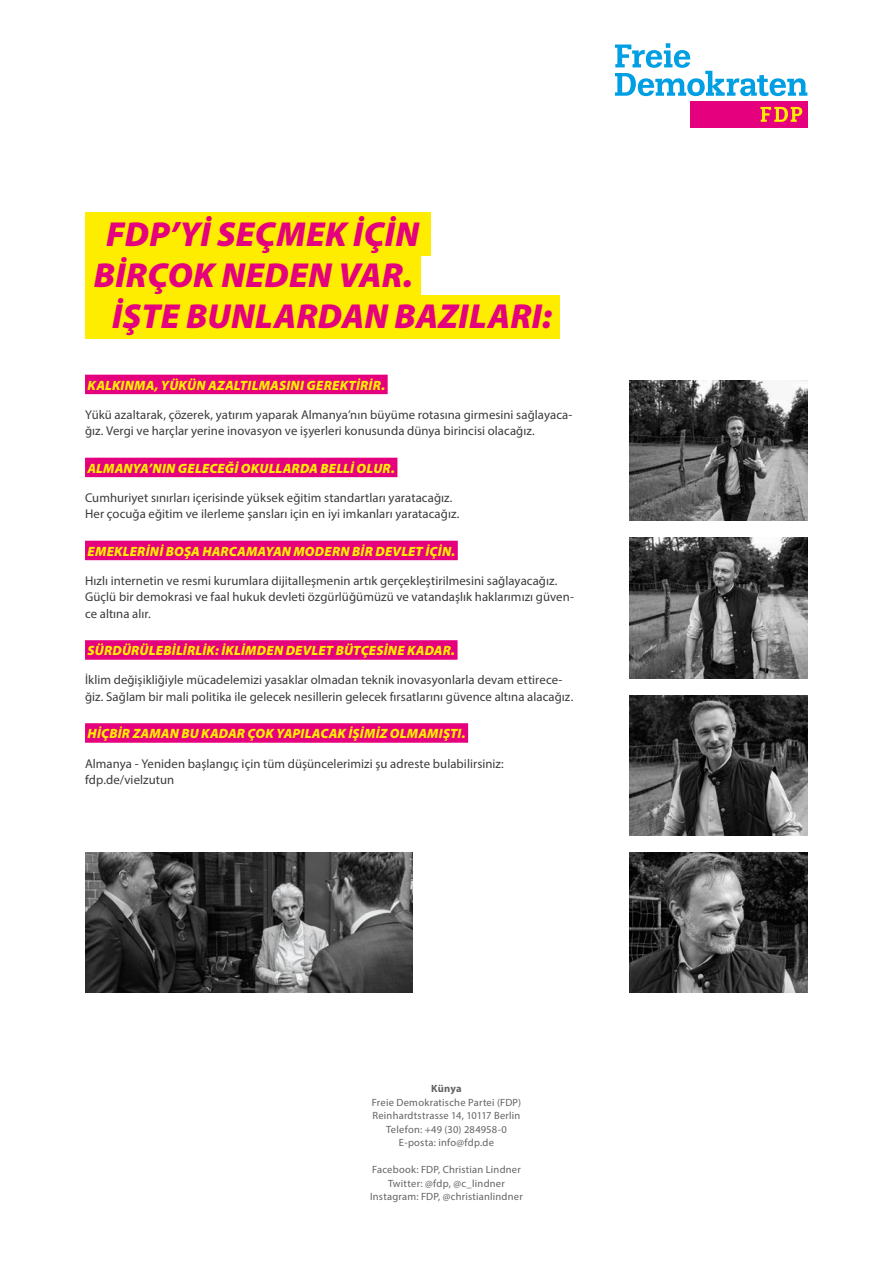
<style>
.page{position:relative;width:893px;height:1263px;background:#fff}
.page>*{position:absolute;margin:0;border:0;box-sizing:border-box;transform-origin:0 0}
.t1{font:italic 900 34.8px/41.1px "Myriad Pro";letter-spacing:.01em;color:#e5007d;text-align:center}
.t2{font:italic 900 13.5px "Myriad Pro";letter-spacing:.015em;color:#fe0}
.t3{font:12.75px/16.5px "Myriad Pro";letter-spacing:.005em;color:#3b3b3a}
.t4{font:10.5px "Myriad Pro";letter-spacing:.02em;color:#636362}
.t5{font:700 10.5px "Myriad Pro";letter-spacing:.02em;color:#636362}
</style>
<div class="page">
<svg style="left:615px;top:43px;width:192px;height:53px"></svg>
<div style="left:690px;top:101px;width:117px;height:27px;background:#e5007d"></div>
<svg style="left:760px;top:107px;width:42px;height:15px"></svg>
<div style="left:85px;top:375px;width:303px;height:19px;background:#e5007d"></div>
<div style="left:85px;top:458px;width:312px;height:19px;background:#e5007d"></div>
<div style="left:85px;top:541px;width:373px;height:19px;background:#e5007d"></div>
<div style="left:85px;top:640px;width:373px;height:20px;background:#e5007d"></div>
<div style="left:85px;top:723px;width:383px;height:20px;background:#e5007d"></div>
<div style="left:85px;top:254px;width:336px;height:43px;background:#ffed00"></div>
<div style="left:85px;top:295px;width:475px;height:43px;background:#ffed00"></div>
<div style="left:85px;top:213px;width:345px;height:43px;background:#ffed00"></div>
<img style="left:629px;top:853px;width:179px;height:140px">
<img style="left:629px;top:695px;width:179px;height:141px">
<img style="left:629px;top:381px;width:178px;height:140px">
<img style="left:629px;top:538px;width:179px;height:140px">
<img style="left:85px;top:853px;width:327px;height:140px">
<p class="t1" style="left:94px;top:214px;width:327px">FDP’Yİ SEÇMEK İÇİN<br>BİRÇOK NEDEN VAR.</p>
<p class="t1" style="left:112px;top:297px;width:441px">İŞTE BUNLARDAN BAZILARI:</p>
<h3 class="t2" style="left:88px;top:378px;width:299px">KALKINMA, YÜKÜN AZALTILMASINI GEREKTİRİR.</h3>
<p class="t3" style="left:85px;top:406px;width:489px">Yükü azaltarak, çözerek, yatırım yaparak Almanya’nın büyüme rotasına girmesini sağlayaca&shy;ğız. Vergi ve harçlar yerine inovasyon ve işyerleri konusunda dünya birincisi olacağız.</p>
<h3 class="t2" style="left:88px;top:461px;width:309px">ALMANYA’NIN GELECEĞİ OKULLARDA BELLİ OLUR.</h3>
<p class="t3" style="left:85px;top:489px;width:369px">Cumhuriyet sınırları içerisinde yüksek eğitim standartları yaratacağız.</p>
<p class="t3" style="left:85px;top:506px;width:376px">Her çocuğa eğitim ve ilerleme şansları için en iyi imkanları yaratacağız.</p>
<h3 class="t2" style="left:88px;top:544px;width:369px">EMEKLERİNİ BOŞA HARCAMAYAN MODERN BİR DEVLET İÇİN.</h3>
<p class="t3" style="left:85px;top:572px;width:490px">Hızlı internetin ve resmi kurumlara dijitalleşmenin artık gerçekleştirilmesini sağlayacağız.<br>Güçlü bir demokrasi ve faal hukuk devleti özgürlüğümüzü ve vatandaşlık haklarımızı güven&shy;ce altına alır.</p>
<h3 class="t2" style="left:88px;top:643px;width:369px">SÜRDÜRÜLEBİLİRLİK: İKLİMDEN DEVLET BÜTÇESİNE KADAR.</h3>
<p class="t3" style="left:85px;top:672px;width:490px">İklim değişikliğiyle mücadelemizi yasaklar olmadan teknik inovasyonlarla devam ettirece&shy;ğiz. Sağlam bir mali politika ile gelecek nesillerin gelecek fırsatlarını güvence altına alacağız.</p>
<h3 class="t2" style="left:88px;top:726px;width:380px">HİÇBİR ZAMAN BU KADAR ÇOK YAPILACAK İŞİMİZ OLMAMIŞTI.</h3>
<p class="t3" style="left:85px;top:755px;width:420px">Almanya - Yeniden başlangıç için tüm düşüncelerimizi şu adreste bulabilirsiniz: fdp.de/vielzutun</p>
<p class="t5" style="left:431px;top:1082px;width:32px">Künya</p>
<p class="t4" style="left:372px;top:1096px;width:151px">Freie Demokratische Partei (FDP)</p>
<p class="t4" style="left:372px;top:1109px;width:149px">Reinhardtstrasse 14, 10117 Berlin</p>
<p class="t4" style="left:386px;top:1123px;width:122px">Telefon: +49 (30) 284958-0</p>
<p class="t4" style="left:399px;top:1136px;width:96px">E-posta: info@fdp.de</p>
<p class="t4" style="left:372px;top:1163px;width:150px">Facebook: FDP, Christian Lindner</p>
<p class="t4" style="left:388px;top:1177px;width:118px">Twitter: @fdp, @c_lindner</p>
<p class="t4" style="left:370px;top:1190px;width:154px">Instagram: FDP, @christianlindner</p>
</div>
